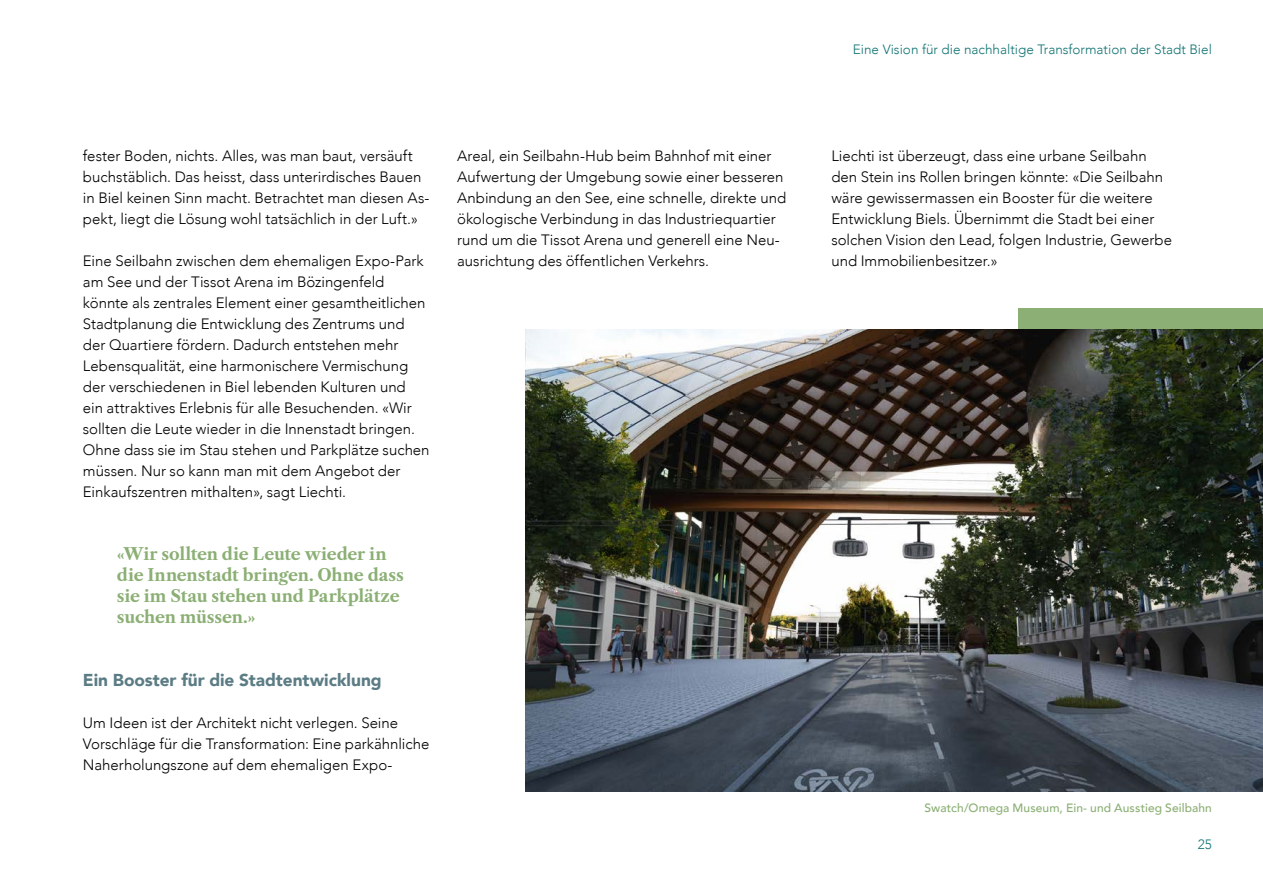
<style>
.page{position:relative;width:1263px;height:893px;background:#fff}
.page>*{position:absolute;margin:0;border:0;box-sizing:border-box;transform-origin:0 0}
._15_Subtitel{font:900 17.25px "Avenir";color:#5b7c84}
._18_Hightlight{font:700 16.5px/21px "Libre Caslon Text";letter-spacing:-.015em;color:#8baf74}
._20_Copy___Master{font:300 15px/21px "Avenir";color:#000}
.t1{font:300 13.5px "Avenir";color:#127473}
._40_Quelle{font:500 12px "Avenir";letter-spacing:.01em;color:#8baf74}
</style>
<div class="page">
<div style="left:1018px;top:308px;width:245px;height:21px;background:#8baf74"></div>
<img style="left:525px;top:329px;width:738px;height:462px">
<p class="t1" style="left:853px;top:42px;width:361px">Eine Vision für die nachhaltige Transformation der Stadt Biel</p>
<p class="_20_Copy___Master" style="left:83px;top:146px;width:348px">fester Boden, nichts. Alles, was man baut, versäuft buchstäblich. Das heisst, dass unterirdisches Bauen in Biel keinen Sinn macht. Betrachtet man diesen As&shy;pekt, liegt die Lösung wohl tatsächlich in der Luft.»</p>
<p class="_20_Copy___Master" style="left:83px;top:251px;width:348px">Eine Seilbahn zwischen dem ehemaligen Expo-Park am See und der Tissot Arena im Bözingenfeld könnte als zentrales Element einer gesamtheitlichen Stadtplanung die Entwicklung des Zentrums und der Quartiere fördern. Dadurch entstehen mehr Lebensqualität, eine harmonischere Vermischung der verschiedenen in Biel lebenden Kulturen und ein attraktives Erlebnis für alle Besuchenden. «Wir sollten die Leute wieder in die Innenstadt bringen.<br>Ohne dass sie im Stau stehen und Parkplätze suchen müssen. Nur so kann man mit dem Angebot der Einkaufszentren mithalten», sagt Liechti.</p>
<p class="_18_Hightlight" style="left:117px;top:544px;width:289px">«Wir sollten die Leute wieder in die Innenstadt bringen. Ohne dass sie im Stau stehen und Parkplätze suchen müssen.»</p>
<p class="_15_Subtitel" style="left:83px;top:666px;width:300px">Ein Booster für die Stadtentwicklung</p>
<p class="_20_Copy___Master" style="left:83px;top:713px;width:348px">Um Ideen ist der Architekt nicht verlegen. Seine<br>Vorschläge für die Transformation: Eine parkähnliche<br>Naherholungszone auf dem ehemaligen Expo-</p>
<p class="_20_Copy___Master" style="left:457px;top:146px;width:331px">Areal, ein Seilbahn-Hub beim Bahnhof mit einer Aufwertung der Umgebung sowie einer besseren Anbindung an den See, eine schnelle, direkte und ökologische Verbindung in das Industriequartier rund um die Tissot Arena und generell eine Neu&shy;ausrichtung des öffentlichen Verkehrs.</p>
<p class="_20_Copy___Master" style="left:831px;top:146px;width:342px">Liechti ist überzeugt, dass eine urbane Seilbahn den Stein ins Rollen bringen könnte: «Die Seilbahn wäre gewissermassen ein Booster für die weitere Entwicklung Biels. Übernimmt die Stadt bei einer solchen Vision den Lead, folgen Industrie, Gewerbe und Immobilienbesitzer.»</p>
<p class="_40_Quelle" style="left:925px;top:798px;width:289px">Swatch/Omega Museum, Ein- und Ausstieg Seilbahn</p>
<p class="t1" style="left:1198px;top:836px;width:16px">25</p>
</div>
